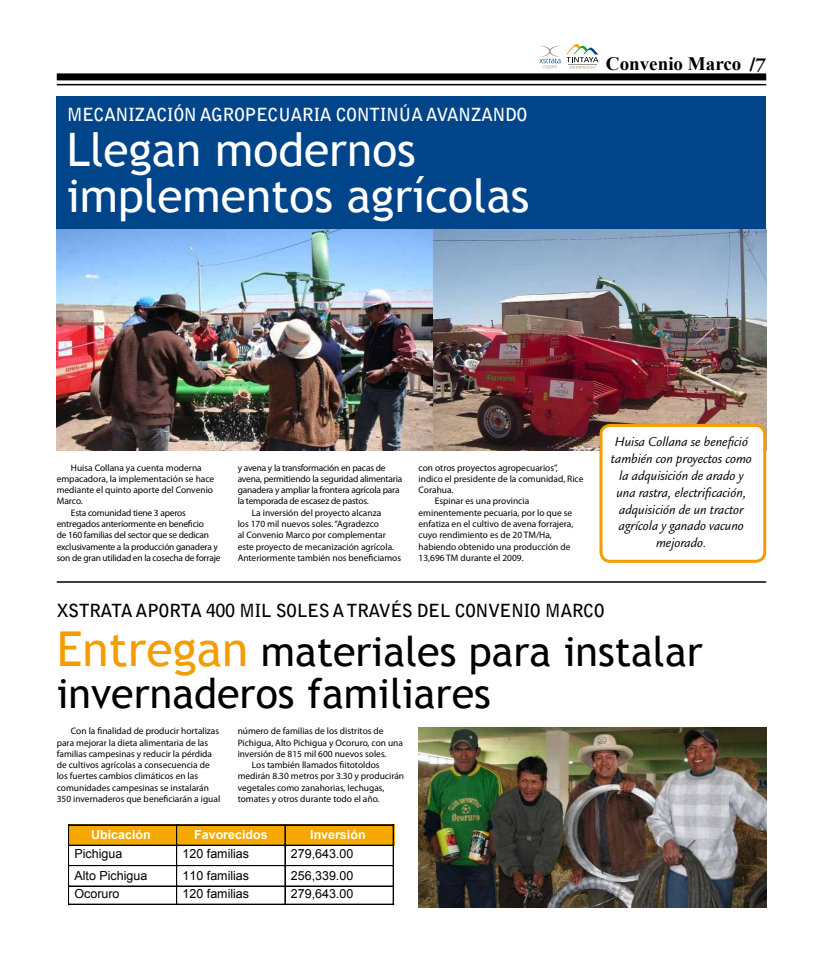
<style>
.page{position:relative;width:823px;height:964px;background:#fff}
.page>*{position:absolute;margin:0;border:0;box-sizing:border-box;transform-origin:0 0}
.t1{font:46.1px/46.1px "Trebuchet MS";color:#fff}
.t2{font:41.2px/41.2px "Trebuchet MS";color:#000}
.t3{font:700 19px "Times New Roman";color:#000}
.t4{font:700 18px "Bell Gothic Std";letter-spacing:-.03em;color:#000}
.t5{font:700 18px "Bell Gothic Std";letter-spacing:-.03em;color:#fff}
.t6{font:italic 14px/16.8px "Legacy Sans Std";color:#000;text-align:center}
.t7{font:12.5px "Arial";letter-spacing:.005em;color:#000}
.t8{font:700 12.5px "Arial";color:#fff}
.t9{font:9.4px/11.3px "Myriad Pro";color:#000}
.t10{font:9.4px "Myriad Pro";letter-spacing:-.02em;color:#000}
.s1{font-family:"Adobe Garamond Pro";font-size:20px}
.s2{font-size:48px;color:#f49d00}
</style>
<div class="page">
<svg style="left:539px;top:46px;width:21px;height:23px"></svg>
<svg style="left:566px;top:44px;width:32px;height:25px"></svg>
<div style="left:57px;top:73px;width:708px;height:7px;background:#000"></div>
<hr style="left:57px;top:84px;width:708px;height:1px;background:#000">
<div style="left:57px;top:96px;width:708px;height:135px;background:#004489"></div>
<hr style="left:57px;top:581px;width:708px;height:2px;background:#000">
<img style="left:57px;top:230px;width:709px;height:221px">
<img style="left:418px;top:727px;width:347px;height:180px">
<div style="left:69px;top:824px;width:325px;height:21px;background:#f7a800"></div>
<hr style="left:69px;top:825px;width:107px;height:1px;background:#000">
<hr style="left:69px;top:824px;width:107px;height:1px;background:#000">
<hr style="left:177px;top:825px;width:108px;height:1px;background:#000">
<hr style="left:177px;top:824px;width:108px;height:1px;background:#000">
<hr style="left:285px;top:825px;width:108px;height:1px;background:#000">
<hr style="left:285px;top:824px;width:108px;height:1px;background:#000">
<hr style="left:69px;top:845px;width:107px;height:1px;background:#000">
<hr style="left:177px;top:845px;width:108px;height:1px;background:#000">
<hr style="left:285px;top:845px;width:108px;height:1px;background:#000">
<hr style="left:69px;top:865px;width:107px;height:1px;background:#000">
<hr style="left:177px;top:865px;width:108px;height:1px;background:#000">
<hr style="left:285px;top:865px;width:108px;height:1px;background:#000">
<hr style="left:69px;top:886px;width:107px;height:1px;background:#000">
<hr style="left:177px;top:886px;width:108px;height:1px;background:#000">
<hr style="left:285px;top:886px;width:108px;height:1px;background:#000">
<svg style="left:68px;top:824px;width:1px;height:81px"></svg>
<hr style="left:69px;top:904px;width:107px;height:1px;background:#000">
<svg style="left:176px;top:824px;width:1px;height:81px"></svg>
<hr style="left:177px;top:904px;width:108px;height:1px;background:#000">
<svg style="left:284px;top:824px;width:2px;height:80px"></svg>
<hr style="left:285px;top:904px;width:108px;height:1px;background:#000">
<svg style="left:393px;top:824px;width:1px;height:81px"></svg>
<div style="left:600px;top:425px;width:164px;height:136px;background:#fff;border-radius:9px"></div>
<div style="left:599px;top:424px;width:166px;height:139px;border:3px solid #f49d00;border-radius:9px"></div>
<h3 class="t5" style="left:67px;top:104px;width:462px">MECANIZACIÓN AGROPECUARIA CONTINÚA AVANZANDO</h3>
<h1 class="t1" style="left:67px;top:127px;width:464px">Llegan modernos implementos agrícolas</h1>
<h3 class="t3" style="left:605px;top:50px;width:162px">Convenio Marco <span class="s1">/7</span></h3>
<h3 class="t6" style="left:610px;top:434px;width:142px">Huisa Collana se benefició también con proyectos como la adquisición de arado y una rastra, electrificación, adquisición de un tractor agrícola y ganado vacuno mejorado.</h3>
<p class="t10" style="left:237px;top:462px;width:149px">y avena y la transformación en pacas de</p>
<p class="t10" style="left:237px;top:473px;width:166px">avena, permitiendo la seguridad alimentaria</p>
<p class="t10" style="left:237px;top:484px;width:163px">ganadera y ampliar la frontera agrícola para</p>
<p class="t10" style="left:237px;top:495px;width:133px">la temporada de escasez de pastos.</p>
<p class="t9" style="left:252px;top:507px;width:131px">La inversión del proyecto alcanza</p>
<p class="t9" style="left:237px;top:518px;width:143px">los 170 mil nuevos soles. “Agradezco</p>
<p class="t9" style="left:237px;top:529px;width:149px">al Convenio Marco por complementar</p>
<p class="t9" style="left:237px;top:541px;width:158px">este proyecto de mecanización agrícola.</p>
<p class="t9" style="left:237px;top:552px;width:165px">Anteriormente también nos beneficiamos</p>
<p class="t9" style="left:71px;top:462px;width:132px">Huisa Collana ya cuenta moderna</p>
<p class="t9" style="left:57px;top:473px;width:159px">empacadora, la implementación se hace</p>
<p class="t9" style="left:57px;top:484px;width:158px">mediante el quinto aporte del Convenio</p>
<p class="t9" style="left:57px;top:495px;width:28px">Marco.</p>
<p class="t10" style="left:71px;top:507px;width:116px">Esta comunidad tiene 3 aperos</p>
<p class="t10" style="left:57px;top:518px;width:149px">entregados anteriormente en beneficio</p>
<p class="t10" style="left:57px;top:529px;width:154px">de 160 familias del sector que se dedican</p>
<p class="t10" style="left:57px;top:541px;width:163px">exclusivamente a la producción ganadera y</p>
<p class="t10" style="left:57px;top:552px;width:165px">son de gran utilidad en la cosecha de forraje</p>
<h3 class="t4" style="left:57px;top:600px;width:549px">XSTRATA APORTA 400 MIL SOLES A TRAVÉS DEL CONVENIO MARCO</h3>
<h2 class="t2" style="left:57px;top:631px;width:647px"><span class="s2">Entregan</span> materiales para instalar invernaderos familiares</h2>
<p class="t9" style="left:57px;top:725px;width:165px;text-indent:14px">Con la finalidad de producir hortalizas para mejorar la dieta alimentaria de las familias campesinas y reducir la pérdida de cultivos agrícolas a consecuencia de los fuertes cambios climáticos en las comunidades campesinas se instalarán 350 invernaderos que beneficiarán a igual</p>
<h3 class="t8" style="left:91px;top:826px;width:61px">Ubicación</h3>
<h3 class="t8" style="left:194px;top:826px;width:75px">Favorecidos</h3>
<h3 class="t8" style="left:310px;top:826px;width:57px">Inversión</h3>
<h3 class="t7" style="left:74px;top:846px;width:49px">Pichigua</h3>
<h3 class="t7" style="left:182px;top:846px;width:68px">120 familias</h3>
<h3 class="t7" style="left:290px;top:846px;width:64px">279,643.00</h3>
<h3 class="t7" style="left:74px;top:867px;width:74px">Alto Pichigua</h3>
<h3 class="t7" style="left:182px;top:867px;width:68px">110 familias</h3>
<h3 class="t7" style="left:290px;top:867px;width:64px">256,339.00</h3>
<h3 class="t7" style="left:74px;top:885px;width:47px">Ocoruro</h3>
<h3 class="t7" style="left:182px;top:885px;width:68px">120 familias</h3>
<h3 class="t7" style="left:290px;top:885px;width:64px">279,643.00</h3>
<p class="t9" style="left:418px;top:462px;width:141px">con otros proyectos agropecuarios”,</p>
<p class="t9" style="left:418px;top:473px;width:166px">indico el presidente de la comunidad, Rice</p>
<p class="t9" style="left:418px;top:484px;width:36px">Corahua.</p>
<p class="t9" style="left:434px;top:495px;width:96px">Espinar es una provincia</p>
<p class="t9" style="left:418px;top:507px;width:155px">eminentemente pecuaria, por lo que se</p>
<p class="t9" style="left:418px;top:518px;width:156px">enfatiza en el cultivo de avena forrajera,</p>
<p class="t9" style="left:418px;top:529px;width:135px">cuyo rendimiento es de 20 TM/Ha,</p>
<p class="t9" style="left:418px;top:541px;width:153px">habiendo obtenido una producción de</p>
<p class="t9" style="left:418px;top:552px;width:107px">13,696 TM durante el 2009.</p>
<p class="t9" style="left:237px;top:725px;width:147px">número de familias de los distritos de</p>
<p class="t9" style="left:237px;top:736px;width:167px">Pichigua, Alto Pichigua y Ocoruro, con una</p>
<p class="t9" style="left:237px;top:748px;width:150px">inversión de 815 mil 600 nuevos soles.</p>
<p class="t9" style="left:252px;top:759px;width:129px">Los también llamados fiitotoldos</p>
<p class="t9" style="left:237px;top:770px;width:168px">medirán 8.30 metros por 3.30 y producirán</p>
<p class="t9" style="left:237px;top:782px;width:148px">vegetales como zanahorias, lechugas,</p>
<p class="t9" style="left:237px;top:793px;width:143px">tomates y otros durante todo el año.</p>
</div>
